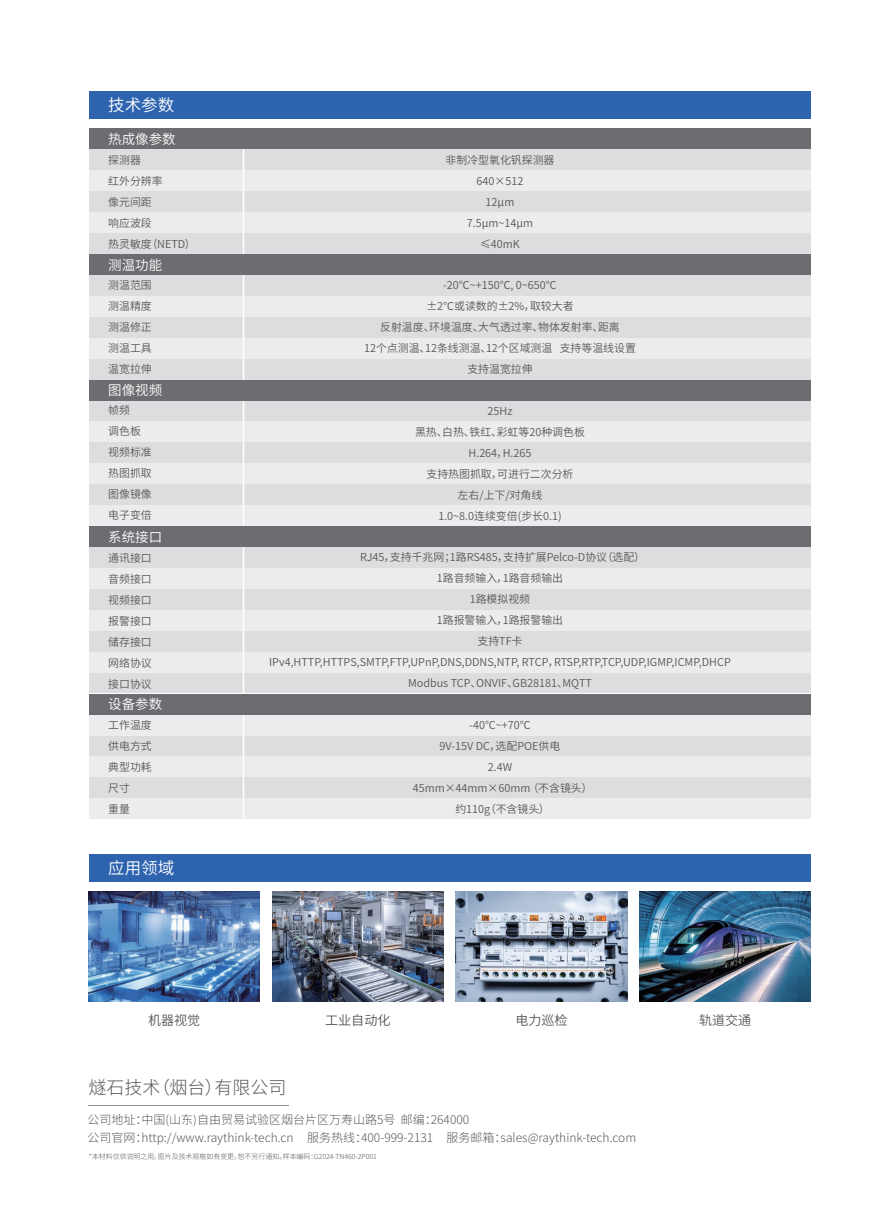
<style>
.page{position:relative;width:893px;height:1212px;background:#fff}
.page>*{position:absolute;margin:0;border:0;box-sizing:border-box;transform-origin:0 0}
.t1{font:300 18px "Source Han Sans CN";color:#57585a}
.t2{font:16.5px "Source Han Sans CN";color:#fff}
.t3{font:13.5px "Source Han Sans CN";color:#fff}
.t4{font:13.05px "Source Han Sans CN";color:#57585a}
.t5{font:300 12px/18px "Source Han Sans CN";color:#57585a}
.t6{font:10.95px/21px "Source Han Sans CN";color:#57585a;text-align:center}
.t7{font:300 6.9px "Source Han Sans CN";color:#57585a}
</style>
<div class="page">
<hr style="left:89px;top:1105px;width:200px;height:1px;background:#939598">
<div style="left:89px;top:854px;width:722px;height:27px;background:#2d63af"></div>
<img style="left:639px;top:891px;width:172px;height:110px">
<img style="left:456px;top:891px;width:171px;height:110px">
<img style="left:89px;top:891px;width:171px;height:110px">
<img style="left:272px;top:891px;width:172px;height:110px">
<div style="left:89px;top:400px;width:722px;height:21px;background:#dcdddf"></div>
<div style="left:89px;top:421px;width:722px;height:21px;background:#ececee"></div>
<div style="left:89px;top:442px;width:722px;height:21px;background:#dcdddf"></div>
<div style="left:89px;top:463px;width:722px;height:21px;background:#ececee"></div>
<div style="left:89px;top:484px;width:722px;height:21px;background:#dcdddf"></div>
<div style="left:89px;top:505px;width:722px;height:21px;background:#ececee"></div>
<div style="left:89px;top:798px;width:722px;height:21px;background:#ececee"></div>
<div style="left:89px;top:777px;width:722px;height:21px;background:#dcdddf"></div>
<div style="left:89px;top:91px;width:722px;height:28px;background:#2d63af"></div>
<div style="left:89px;top:149px;width:722px;height:21px;background:#dcdddf"></div>
<div style="left:89px;top:170px;width:722px;height:21px;background:#ececee"></div>
<div style="left:89px;top:191px;width:722px;height:21px;background:#dcdddf"></div>
<div style="left:89px;top:212px;width:722px;height:21px;background:#ececee"></div>
<div style="left:89px;top:233px;width:722px;height:21px;background:#dcdddf"></div>
<div style="left:89px;top:275px;width:722px;height:21px;background:#dcdddf"></div>
<div style="left:89px;top:296px;width:722px;height:21px;background:#ececee"></div>
<div style="left:89px;top:317px;width:722px;height:21px;background:#dcdddf"></div>
<div style="left:89px;top:338px;width:722px;height:21px;background:#ececee"></div>
<div style="left:89px;top:359px;width:722px;height:21px;background:#dcdddf"></div>
<div style="left:89px;top:547px;width:722px;height:21px;background:#dcdddf"></div>
<div style="left:89px;top:568px;width:722px;height:21px;background:#ececee"></div>
<div style="left:89px;top:589px;width:722px;height:21px;background:#dcdddf"></div>
<div style="left:89px;top:610px;width:722px;height:21px;background:#ececee"></div>
<div style="left:89px;top:631px;width:722px;height:21px;background:#dcdddf"></div>
<div style="left:89px;top:672px;width:722px;height:21px;background:#dcdddf"></div>
<div style="left:89px;top:652px;width:722px;height:21px;background:#ececee"></div>
<div style="left:89px;top:715px;width:722px;height:20px;background:#ececee"></div>
<div style="left:89px;top:735px;width:722px;height:21px;background:#dcdddf"></div>
<div style="left:89px;top:756px;width:722px;height:21px;background:#ececee"></div>
<hr style="left:243px;top:148px;width:1px;height:704px;background:#fff">
<div style="left:89px;top:128px;width:722px;height:21px;background:#6c6d70"></div>
<div style="left:89px;top:254px;width:722px;height:21px;background:#6c6d70"></div>
<div style="left:89px;top:526px;width:722px;height:21px;background:#6c6d70"></div>
<div style="left:89px;top:694px;width:722px;height:21px;background:#6c6d70"></div>
<div style="left:89px;top:380px;width:722px;height:20px;background:#6c6d70"></div>
<h2 class="t2" style="left:108px;top:96px;width:67px">技术参数</h2>
<p class="t3" style="left:108px;top:132px;width:69px">热成像参数</p>
<p class="t6" style="left:108px;top:149px;width:89px;text-align:left">探测器<br>红外分辨率<br>像元间距<br>响应波段<br>热灵敏度（NETD）</p>
<p class="t6" style="left:446px;top:149px;width:110px">非制冷型氧化钒探测器<br>640×512<br>12μm<br>7.5μm~14μm ≤40mK</p>
<p class="t6" style="left:108px;top:275px;width:45px;text-align:justify">测温范围测温精度测温修正测温工具温宽拉伸</p>
<p class="t3" style="left:108px;top:257px;width:55px">测温功能</p>
<p class="t6" style="left:364px;top:275px;width:273px">-20℃~+150℃, 0~650℃<br>±2℃或读数的±2%，取较大者<br>反射温度、环境温度、大气透过率、物体发射率、距离<br>12个点测温、12条线测温、12个区域测温 支持等温线设置支持温宽拉伸</p>
<p class="t3" style="left:108px;top:382px;width:55px">图像视频</p>
<p class="t6" style="left:108px;top:400px;width:45px;text-align:left">帧频<br>调色板视频标准热图抓取图像镜像电子变倍</p>
<p class="t6" style="left:415px;top:401px;width:171px">25Hz<br>黑热、白热、铁红、彩虹等20种调色板<br>H.264，H.265<br>支持热图抓取，可进行二次分析<br>左右/上下/对角线<br>1.0~8.0连续变倍(步长0.1)</p>
<p class="t3" style="left:108px;top:529px;width:55px">系统接口</p>
<p class="t6" style="left:108px;top:547px;width:45px;text-align:justify">通讯接口音频接口视频接口报警接口储存接口网络协议接口协议</p>
<p class="t3" style="left:108px;top:697px;width:55px">设备参数</p>
<p class="t6" style="left:269px;top:547px;width:463px">RJ45，支持千兆网；1路RS485，支持扩展Pelco-D协议（选配）<br>1路音频输入，1路音频输出<br>1路模拟视频<br>1路报警输入，1路报警输出<br>支持TF卡<br>IPv4,HTTP,HTTPS,SMTP,FTP,UPnP,DNS,DDNS,NTP, RTCP，RTSP,RTP,TCP,UDP,IGMP,ICMP,DHCP<br>Modbus TCP、ONVIF、GB28181、MQTT</p>
<p class="t6" style="left:108px;top:715px;width:45px;text-align:left">工作温度供电方式典型功耗尺寸<br>重量</p>
<p class="t6" style="left:413px;top:714px;width:181px">-40°C~+70℃<br>9V-15V DC，选配POE供电<br>2.4W<br>45mm×44mm×60mm （不含镜头）约110g（不含镜头）</p>
<h2 class="t2" style="left:108px;top:858px;width:67px">应用领域</h2>
<p class="t4" style="left:148px;top:1013px;width:54px">机器视觉</p>
<p class="t4" style="left:325px;top:1013px;width:67px">工业自动化</p>
<p class="t4" style="left:515px;top:1013px;width:54px">电力巡检</p>
<p class="t4" style="left:699px;top:1013px;width:54px">轨道交通</p>
<h1 class="t1" style="left:89px;top:1077px;width:200px">燧石技术（烟台）有限公司</h1>
<p class="t5" style="left:87px;top:1111px;width:550px">公司地址：中国(山东)自由贸易试验区烟台片区万寿山路5号 邮编：264000<br>公司官网：http://www.raythink-tech.cn 服务热线：400-999-2131 服务邮箱：sales@raythink-tech.com</p>
<p class="t7" style="left:89px;top:1153px;width:290px">*本材料仅供说明之用，图片及技术规格如有变更，恕不另行通知。样本编码：G2024-TN460-2P001</p>
</div>
